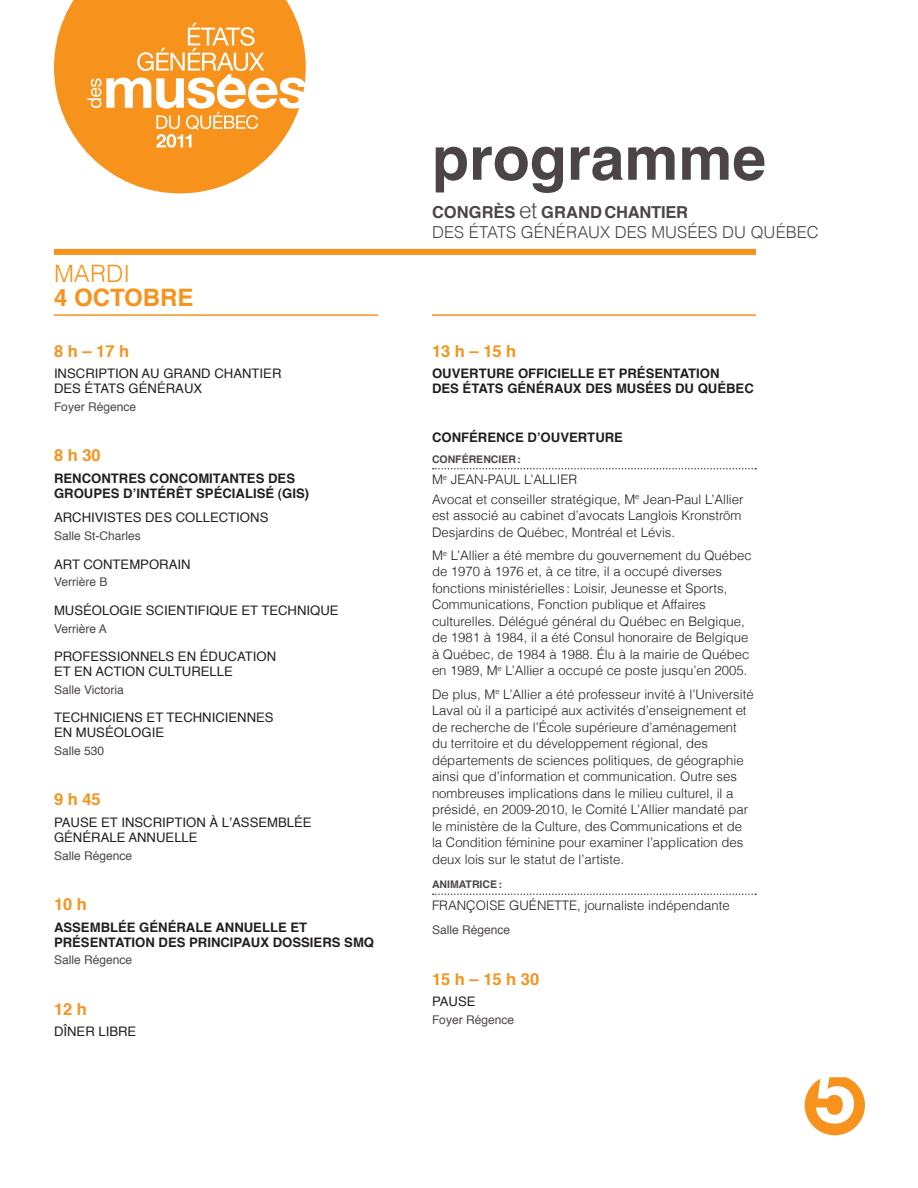
<style>
.page{position:relative;width:918px;height:1188px;background:#fff}
.page>*{position:absolute;margin:0;border:0;box-sizing:border-box;transform-origin:0 0}
.t1{font:700 77.4px "Helvetica";color:#fff}
.LIEUX{font:700 60.75px "Helvetica";color:#4c4547}
.DATES{font:700 24px "Helvetica";color:#f7931d}
.JOURNÉE{font:300 24px "Helvetica";color:#f7931d}
.LIEUX-2{font:300 16.5px/19.5px "Helvetica";letter-spacing:.005em;color:#4c4547}
.HEURES{font:700 16.5px "Helvetica";color:#f7931d}
.TXT{font:300 13.2px/16.5px "Helvetica";color:#231f20}
.ACTIVITÉ___regulier{font:13.2px/15px "Helvetica";color:#231f20}
.ACTIVITÉ___bold{font:700 13.2px/15px "Helvetica";color:#231f20}
.CONF_ANIM___noms{font:300 13.2px "Helvetica";color:#231f20}
.LIEUX-3{font:12px "Helvetica";color:#4c4547}
.LIEUX___après_anim{font:12px "Helvetica";color:#4c4547}
.CONF_ANIM{font:700 10.5px "Helvetica";color:#4c4547}
.s1{font-weight:700}
.s2{font-size:22.5px}
</style>
<div class="page">
<div style="left:805px;top:1075px;width:60px;height:60px;background:#f7931d;border-radius:50%"></div>
<svg style="left:54px;top:0;width:252px;height:193px;fill:#f7931d"></svg>
<svg style="left:87px;top:23px;width:191px;height:125px"></svg>
<hr style="left:54px;top:314px;width:324px;height:2px;background:#f7931d">
<hr style="left:432px;top:314px;width:324px;height:2px;background:#f7931d">
<svg style="left:433px;top:468px;width:323px;height:1px"></svg>
<svg style="left:433px;top:894px;width:323px;height:1px"></svg>
<div style="left:54px;top:249px;width:702px;height:6px;background:#f7931d"></div>
<p class="JOURNÉE" style="left:54px;top:258px;width:78px">MARDI</p>
<p class="DATES" style="left:54px;top:278px;width:141px">4 OCTOBRE</p>
<p class="HEURES" style="left:54px;top:337px;width:77px">8 h – 17 h</p>
<p class="ACTIVITÉ___regulier" style="left:54px;top:367px;width:229px">INSCRIPTION AU GRAND CHANTIER<br>DES ÉTATS GÉNÉRAUX</p>
<p class="LIEUX-3" style="left:54px;top:398px;width:84px">Foyer Régence</p>
<p class="HEURES" style="left:54px;top:442px;width:48px">8 h 30</p>
<p class="ACTIVITÉ___bold" style="left:54px;top:471px;width:257px">RENCONTRES CONCOMITANTES DES<br>GROUPES D’INTÉRÊT SPÉCIALISÉ (GIS)</p>
<p class="ACTIVITÉ___regulier" style="left:54px;top:511px;width:216px">ARCHIVISTES DES COLLECTIONS</p>
<p class="LIEUX-3" style="left:54px;top:527px;width:88px">Salle St-Charles</p>
<p class="ACTIVITÉ___regulier" style="left:54px;top:557px;width:138px">ART CONTEMPORAIN</p>
<p class="LIEUX-3" style="left:54px;top:573px;width:55px">Verrière B</p>
<p class="ACTIVITÉ___regulier" style="left:54px;top:603px;width:286px">MUSÉOLOGIE SCIENTIFIQUE ET TECHNIQUE</p>
<p class="LIEUX-3" style="left:54px;top:619px;width:54px">Verrière A</p>
<p class="ACTIVITÉ___regulier" style="left:54px;top:649px;width:224px">PROFESSIONNELS EN ÉDUCATION<br>ET EN ACTION CULTURELLE</p>
<p class="LIEUX-3" style="left:54px;top:680px;width:71px">Salle Victoria</p>
<p class="ACTIVITÉ___regulier" style="left:54px;top:710px;width:221px">TECHNICIENS ET TECHNICIENNES<br>EN MUSÉOLOGIE</p>
<p class="LIEUX-3" style="left:54px;top:741px;width:52px">Salle 530</p>
<p class="HEURES" style="left:54px;top:786px;width:48px">9 h 45</p>
<p class="ACTIVITÉ___regulier" style="left:54px;top:815px;width:259px">PAUSE ET INSCRIPTION À L’ASSEMBLÉE<br>GÉNÉRALE ANNUELLE</p>
<p class="LIEUX-3" style="left:54px;top:846px;width:80px">Salle Régence</p>
<p class="HEURES" style="left:54px;top:891px;width:35px">10 h</p>
<p class="ACTIVITÉ___bold" style="left:54px;top:920px;width:322px">ASSEMBLÉE GÉNÉRALE ANNUELLE ET<br>PRÉSENTATION DES PRINCIPAUX DOSSIERS SMQ</p>
<p class="LIEUX-3" style="left:54px;top:951px;width:80px">Salle Régence</p>
<p class="HEURES" style="left:54px;top:995px;width:35px">12 h</p>
<p class="ACTIVITÉ___regulier" style="left:54px;top:1025px;width:84px">DÎNER LIBRE</p>
<p class="LIEUX" style="left:432px;top:109px;width:336px">programme</p>
<p class="LIEUX-2" style="left:432px;top:203px;width:388px"><span class="s1">CONGRÈS</span> <span class="s2">et</span> <span class="s1">GRAND CHANTIER<br></span>DES ÉTATS GÉNÉRAUX DES MUSÉES DU QUÉBEC</p>
<p class="HEURES" style="left:432px;top:337px;width:86px">13 h – 15 h</p>
<p class="ACTIVITÉ___bold" style="left:432px;top:366px;width:323px">OUVERTURE OFFICIELLE ET PRÉSENTATION<br>DES ÉTATS GÉNÉRAUX DES MUSÉES DU QUÉBEC</p>
<p class="ACTIVITÉ___bold" style="left:432px;top:430px;width:193px">CONFÉRENCE D’OUVERTURE</p>
<p class="CONF_ANIM" style="left:432px;top:450px;width:90px">CONFÉRENCIER:</p>
<p class="CONF_ANIM___noms" style="left:432px;top:472px;width:147px">M<sup>e</sup> JEAN-PAUL L’ALLIER</p>
<p class="TXT" style="left:432px;top:491px;width:313px">Avocat et conseiller stratégique, M<sup>e</sup> Jean-Paul L’Allier est associé au cabinet d’avocats Langlois Kronström<br>Desjardins de Québec, Montréal et Lévis.</p>
<p class="TXT" style="left:432px;top:547px;width:321px">M<sup>e</sup> L’Allier a été membre du gouvernement du Québec de 1970 à 1976 et, à ce titre, il a occupé diverses fonctions ministérielles: Loisir, Jeunesse et Sports, Communications, Fonction publique et Affaires culturelles. Délégué général du Québec en Belgique, de 1981 à 1984, il a été Consul honoraire de Belgique à Québec, de 1984 à 1988. Élu à la mairie de Québec en 1989, M<sup>e</sup> L’Allier a occupé ce poste jusqu’en 2005.</p>
<p class="TXT" style="left:432px;top:686px;width:323px">De plus, M<sup>e</sup> L’Allier a été professeur invité à l’Université Laval où il a participé aux activités d’enseignement et de recherche de l’École supérieure d’aménagement du territoire et du développement régional, des départements de sciences politiques, de géographie ainsi que d’information et communication. Outre ses nombreuses implications dans le milieu culturel, il a présidé, en 2009-2010, le Comité L’Allier mandaté par le ministère de la Culture, des Communications et de la Condition féminine pour examiner l’application des deux lois sur le statut de l’artiste.</p>
<p class="CONF_ANIM" style="left:432px;top:876px;width:71px">ANIMATRICE:</p>
<p class="CONF_ANIM___noms" style="left:432px;top:897px;width:299px">FRANÇOISE GUÉNETTE, journaliste indépendante</p>
<p class="LIEUX___après_anim" style="left:432px;top:921px;width:80px">Salle Régence</p>
<p class="HEURES" style="left:432px;top:966px;width:109px">15 h – 15 h 30</p>
<p class="ACTIVITÉ___regulier" style="left:432px;top:995px;width:45px">PAUSE</p>
<p class="LIEUX-3" style="left:432px;top:1011px;width:84px">Foyer Régence</p>
<p class="t1" style="left:814px;top:1032px;width:45px">5</p>
</div>
